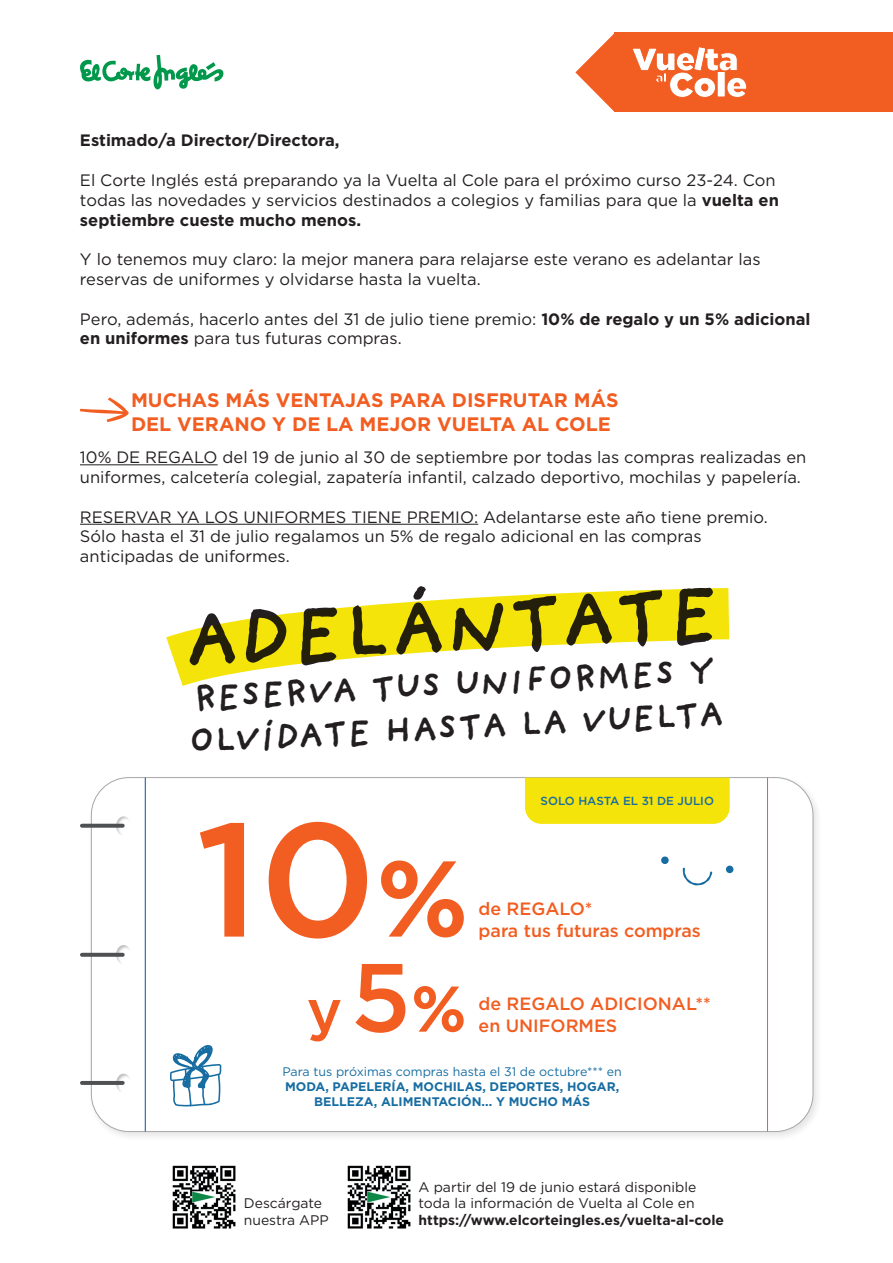
<style>
.page{position:relative;width:893px;height:1263px;background:#fff}
.page>*{position:absolute;margin:0;border:0;box-sizing:border-box;transform-origin:0 0}
.t1{font:500 161.25px "Gotham";color:#f25d21}
.t2{font:700 78.75px "Providence Sans Pro";color:#231f20}
.t3{font:500 60px "Gotham";color:#f25d21}
.t4{font:700 36.15px/43.3px "Providence Sans Pro";color:#231f20}
.t5{font:700 19.5px/23.4px "Gotham";color:#f25d21}
.t6{font:500 17.85px/21.5px "Gotham";color:#f25d21}
.t7{font:16.5px/19.8px "Gotham";color:#231f20}
.t8{font:700 16.5px "Gotham";color:#231f20}
.t9{font:13.95px/16.6px "Gotham";color:#231f20}
.t10{font:700 13.95px "Gotham";color:#231f20}
.t11{font:700 12.45px/14.9px "Gotham";color:#176da2;text-align:center}
.t12{font:12.45px "Gotham";color:#176da2}
.t13{font:500 11.7px "Gotham";color:#176da2}
.s1{font-weight:700}
.s2{font-weight:700;font-size:107.4px}
.s3{font-size:96.75px}
.s4{font-weight:700;font-size:64.5px}
</style>
<div class="page">
<hr style="left:80px;top:464px;width:138px;height:1px;background:#231f20">
<hr style="left:80px;top:524px;width:398px;height:1px;background:#231f20">
<svg style="left:80px;top:55px;width:143px;height:34px"></svg>
<div style="left:615px;top:32px;width:278px;height:80px;background:#f25d21"></div>
<svg style="left:575px;top:33px;width:172px;height:79px"></svg>
<svg style="left:80px;top:397px;width:49px;height:25px"></svg>
<svg style="left:166px;top:588px;width:564px;height:98px"></svg>
<img style="left:172px;top:1165px;width:64px;height:64px">
<img style="left:347px;top:1165px;width:64px;height:64px">
<div style="left:87px;top:774px;width:736px;height:367px;background:#231f20;opacity:.3"></div>
<div style="left:91px;top:777px;width:722px;height:354px;background:#fff;border-radius:38px"></div>
<svg style="left:115px;top:816px;width:14px;height:19px"></svg>
<svg style="left:82px;top:824px;width:41px;height:4px"></svg>
<svg style="left:115px;top:945px;width:15px;height:19px"></svg>
<svg style="left:82px;top:953px;width:41px;height:4px"></svg>
<svg style="left:116px;top:1073px;width:14px;height:19px"></svg>
<hr style="left:82px;top:1081px;width:41px;height:4px;background:#4e5052">
<hr style="left:145px;top:778px;width:1px;height:353px;background:#0d4da1">
<hr style="left:767px;top:777px;width:1px;height:354px;background:#f25d21">
<svg style="left:661px;top:856px;width:8px;height:8px"></svg>
<svg style="left:726px;top:865px;width:7px;height:8px"></svg>
<svg style="left:683px;top:867px;width:29px;height:18px"></svg>
<svg style="left:170px;top:1045px;width:52px;height:61px"></svg>
<div style="left:525px;top:777px;width:205px;height:47px;background:#f4e40a"></div>
<p class="t8" style="left:80px;top:131px;width:261px">Estimado/a Director/Directora,</p>
<p class="t7" style="left:80px;top:171px;width:700px">El Corte Inglés está preparando ya la Vuelta al Cole para el próximo curso 23-24. Con todas las novedades y servicios destinados a colegios y familias para que la <span class="s1">vuelta en septiembre cueste mucho menos.</span></p>
<p class="t7" style="left:80px;top:250px;width:682px">Y lo tenemos muy claro: la mejor manera para relajarse este verano es adelantar las reservas de uniformes y olvidarse hasta la vuelta.</p>
<p class="t7" style="left:80px;top:310px;width:732px">Pero, además, hacerlo antes del 31 de julio tiene premio: <span class="s1">10% de regalo y un 5% adicional en uniformes</span> para tus futuras compras.</p>
<p class="t5" style="left:131px;top:389px;width:489px">MUCHAS MÁS VENTAJAS PARA DISFRUTAR MÁS<br>DEL VERANO Y DE LA MEJOR VUELTA AL COLE</p>
<p class="t7" style="left:80px;top:448px;width:728px">10% DE REGALO del 19 de junio al 30 de septiembre por todas las compras realizadas en uniformes, calcetería colegial, zapatería infantil, calzado deportivo, mochilas y papelería.</p>
<p class="t7" style="left:80px;top:508px;width:689px">RESERVAR YA LOS UNIFORMES TIENE PREMIO: Adelantarse este año tiene premio.<br>Sólo hasta el 31 de julio regalamos un 5% de regalo adicional en las compras anticipadas de uniformes.</p>
<h2 class="t2" style="left:181px;top:594px;width:538px;rotate:-3deg">ADELÁNTATE</h2>
<h3 class="t4" style="left:185px;top:676px;width:537px;rotate:-3deg">RESERVA TUS UNIFORMES Y<br>OLVÍDATE HASTA LA VUELTA</h3>
<h1 class="t1" style="left:196px;top:807px;width:274px">10<span class="s2">%</span></h1>
<h3 class="t3" style="left:307px;top:984px;width:161px">y<span class="s3">5</span><span class="s4">%</span></h3>
<p class="t13" style="left:541px;top:796px;width:175px">SOLO HASTA EL 31 DE JULIO</p>
<p class="t6" style="left:479px;top:899px;width:224px">de REGALO*<br>para tus futuras compras</p>
<p class="t6" style="left:479px;top:994px;width:234px">de REGALO ADICIONAL** en UNIFORMES</p>
<p class="t12" style="left:282px;top:1066px;width:341px">Para tus próximas compras hasta el 31 de octubre*** en</p>
<p class="t11" style="left:285px;top:1079px;width:336px">MODA, PAPELERÍA, MOCHILAS, DEPORTES, HOGAR,<br>BELLEZA, ALIMENTACIÓN... Y MUCHO MÁS</p>
<p class="t9" style="left:244px;top:1196px;width:86px">Descárgate nuestra APP</p>
<p class="t9" style="left:419px;top:1179px;width:279px">A partir del 19 de junio estará disponible toda la información de Vuelta al Cole en</p>
<p class="t10" style="left:419px;top:1212px;width:307px">https://www.elcorteingles.es/vuelta-al-cole</p>
</div>
